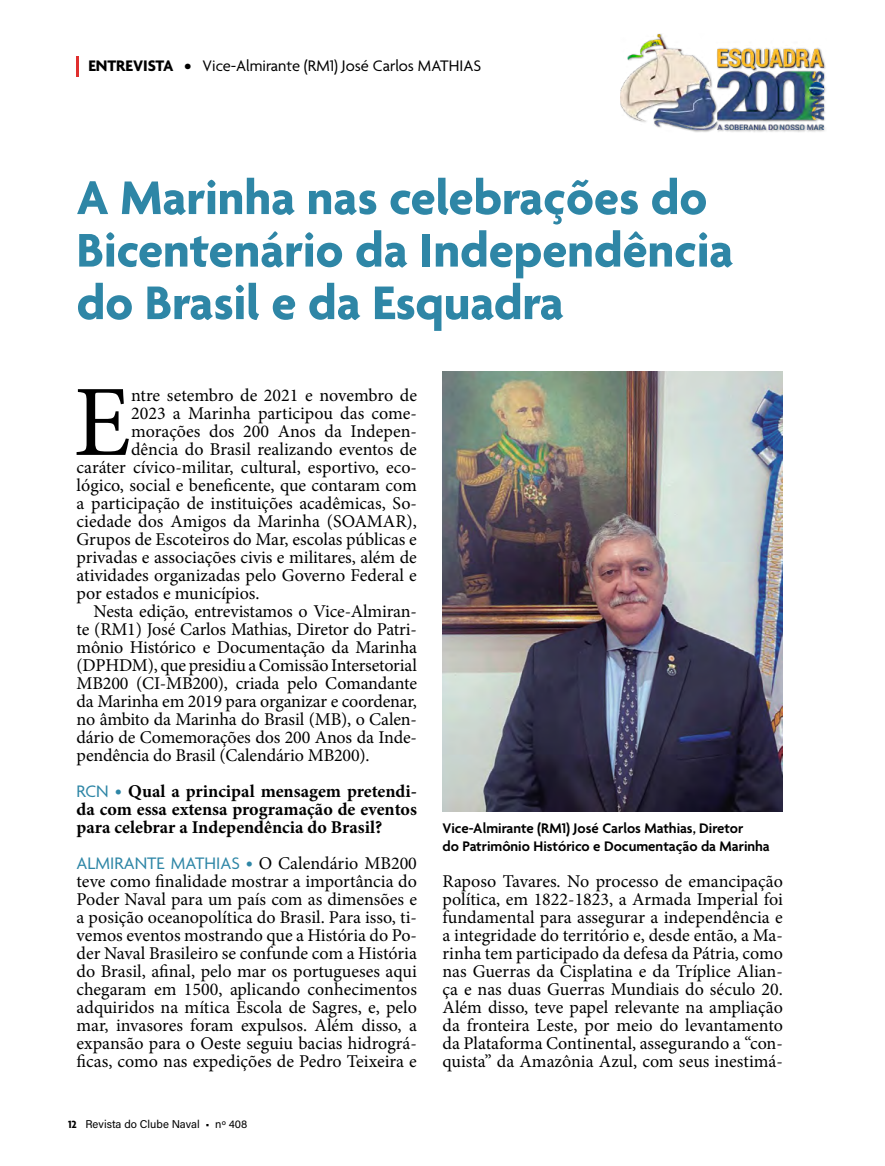
<style>
.page{position:relative;width:885px;height:1166px;background:#fff}
.page>*{position:absolute;margin:0;border:0;box-sizing:border-box;transform-origin:0 0}
.t1{font:101.1px "Minion Pro";color:#000}
.t2{font:700 51px/52.5px "Agenda";color:#2e86a6}
.t3{font:18px/18px "Minion Pro";letter-spacing:-.005em;color:#000;text-align:justify}
.t4{font:700 18px/18px "Minion Pro";color:#000;text-align:justify}
.t5{font:18px "Agenda";color:#2e86a6}
.t6{font:16.5px "Agenda";color:#000}
.t7{font:600 15px/18px "Agenda";color:#000}
.t8{font:11.25px "Acumin Pro";color:#000}
.s1{font-weight:700}
.s2{font-family:"Agenda";font-weight:400;color:#2e86a6}
.s3{font-family:"Minion Pro";color:#000}
.s4{font-family:"Agenda";font-weight:700}
</style>
<div class="page">
<hr style="left:77px;top:56px;width:2px;height:21px;background:#e02f2e">
<div style="left:620px;top:33px;width:206px;height:99px;background:#000;opacity:.45"></div>
<img style="left:621px;top:34px;width:202px;height:96px">
<img style="left:442px;top:371px;width:340px;height:440px">
<p class="t6" style="left:88px;top:56px;width:394px"><span class="s1">ENTREVISTA •</span> Vice-Almirante (RM1) José Carlos MATHIAS</p>
<h2 class="t2" style="left:77px;top:174px;width:658px">A Marinha nas celebrações do<br>Bicentenário da Independência do Brasil e da Esquadra</h2>
<h1 class="t1" style="left:74px;top:355px;width:59px">E</h1>
<p class="t3" style="left:131px;top:386px;width:287px">ntre setembro de 2021 e novembro de</p>
<p class="t3" style="left:131px;top:404px;width:287px">2023 a Marinha participou das come-</p>
<p class="t3" style="left:131px;top:422px;width:287px">morações dos 200 Anos da Indepen-</p>
<p class="t3" style="left:131px;top:440px;width:287px">dência do Brasil realizando eventos de</p>
<p class="t3" style="left:77px;top:458px;width:342px">caráter cívico-militar, cultural, esportivo, eco-</p>
<p class="t3" style="left:77px;top:476px;width:342px">lógico, social e beneficente, que contaram com</p>
<p class="t3" style="left:77px;top:494px;width:342px">a participação de instituições acadêmicas, So-</p>
<p class="t3" style="left:77px;top:512px;width:342px">ciedade dos Amigos da Marinha (SOAMAR),</p>
<p class="t3" style="left:77px;top:530px;width:342px">Grupos de Escoteiros do Mar, escolas públicas e</p>
<p class="t3" style="left:77px;top:548px;width:342px">privadas e associações civis e militares, além de</p>
<p class="t3" style="left:77px;top:566px;width:342px">atividades organizadas pelo Governo Federal e</p>
<p class="t3" style="left:77px;top:584px;width:184px">por estados e municípios.</p>
<p class="t3" style="left:94px;top:602px;width:325px">Nesta edição, entrevistamos o Vice-Almiran-</p>
<p class="t3" style="left:77px;top:620px;width:342px">te (RM1) José Carlos Mathias, Diretor do Patri-</p>
<p class="t3" style="left:77px;top:638px;width:342px">mônio Histórico e Documentação da Marinha</p>
<p class="t3" style="left:77px;top:656px;width:342px">(DPHDM), que presidiu a Comissão Intersetorial</p>
<p class="t3" style="left:77px;top:674px;width:342px">MB200 (CI-MB200), criada pelo Comandante</p>
<p class="t3" style="left:77px;top:692px;width:342px">da Marinha em 2019 para organizar e coordenar,</p>
<p class="t3" style="left:77px;top:710px;width:342px">no âmbito da Marinha do Brasil (MB), o Calen-</p>
<p class="t3" style="left:77px;top:728px;width:342px">dário de Comemorações dos 200 Anos da Inde-</p>
<p class="t3" style="left:77px;top:746px;width:294px">pendência do Brasil (Calendário MB200).</p>
<p class="t4" style="left:77px;top:782px;width:342px"><span class="s2">RCN •</span> Qual a principal mensagem pretendi&shy;da com essa extensa programação de eventos para celebrar a Independência do Brasil?</p>
<p class="t5" style="left:77px;top:853px;width:342px">ALMIRANTE MATHIAS • <span class="s3">O Calendário MB200</span></p>
<p class="t3" style="left:77px;top:872px;width:342px">teve como finalidade mostrar a importância do Poder Naval para um país com as dimensões e a posição oceanopolítica do Brasil. Para isso, ti&shy;vemos eventos mostrando que a História do Po&shy;der Naval Brasileiro se confunde com a História do Brasil, afinal, pelo mar os portugueses aqui chegaram em 1500, aplicando conhecimentos adquiridos na mítica Escola de Sagres, e, pelo mar, invasores foram expulsos. Além disso, a expansão para o Oeste seguiu bacias hidrográ&shy;ficas, como nas expedições de Pedro Teixeira e</p>
<p class="t3" style="left:442px;top:872px;width:342px">Raposo Tavares. No processo de emancipação política, em 1822-1823, a Armada Imperial foi fundamental para assegurar a independência e a integridade do território e, desde então, a Ma&shy;rinha tem participado da defesa da Pátria, como nas Guerras da Cisplatina e da Tríplice Alian&shy;ça e nas duas Guerras Mundiais do século 20.<br>Além disso, teve papel relevante na ampliação da fronteira Leste, por meio do levantamento da Plataforma Continental, assegurando a “con&shy;quista” da Amazônia Azul, com seus inestimá-</p>
<p class="t7" style="left:442px;top:820px;width:329px">Vice-Almirante (RM1) José Carlos Mathias, Diretor<br>do Patrimônio Histórico e Documentação da Marinha</p>
<p class="t8" style="left:68px;top:1115px;width:181px"><span class="s4">12</span> Revista do Clube Naval • no 408</p>
</div>
